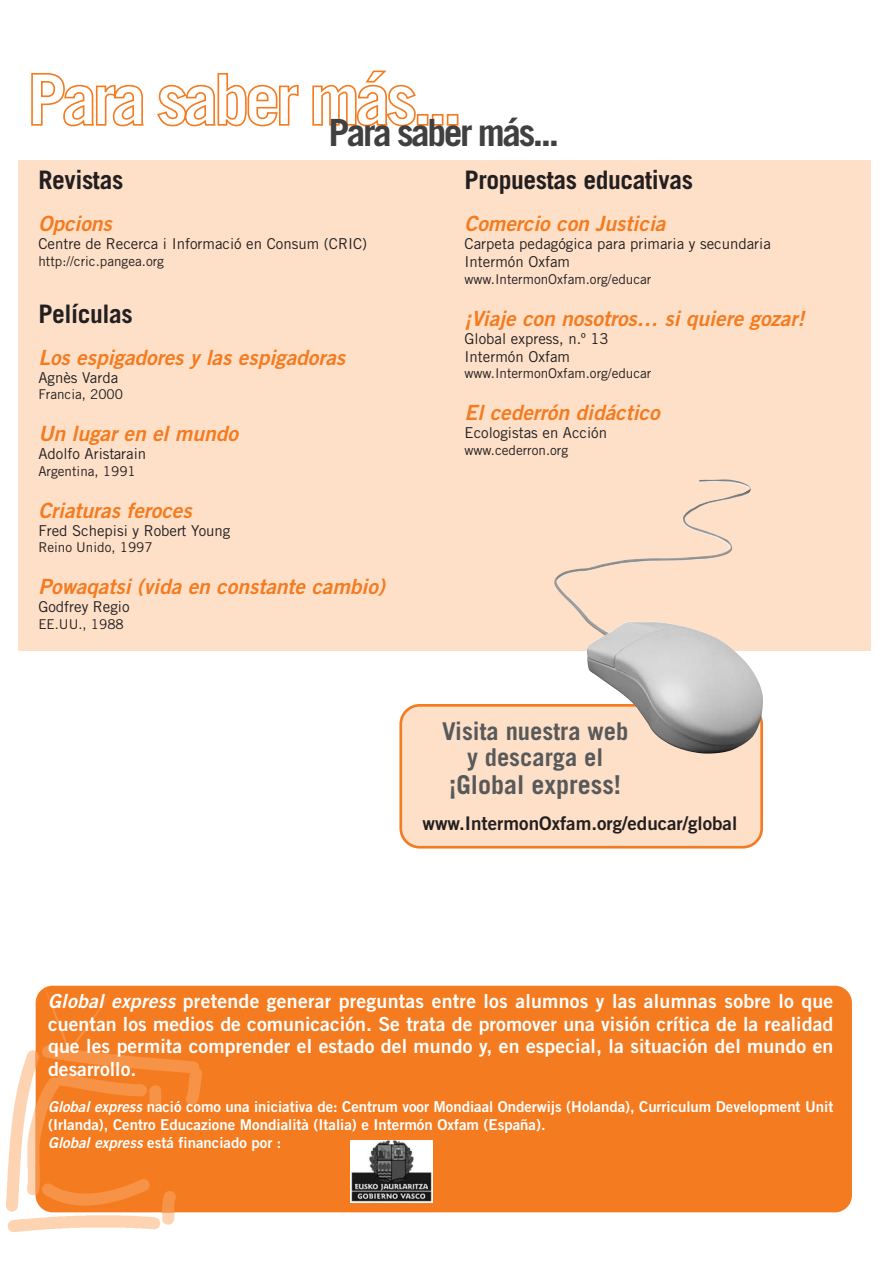
<style>
.page{position:relative;width:893px;height:1263px;background:#fff}
.page>*{position:absolute;margin:0;border:0;box-sizing:border-box;transform-origin:0 0}
.t1{font:700 37.5px "Trade Gothic";letter-spacing:-.065em;color:#404041}
.t2{font:700 25.95px "Trade Gothic";color:#58595b}
.t3{font:700 25.5px "Trade Gothic";letter-spacing:-.015em;color:#231f20}
.t4{font:700 24.45px/26.1px "Trade Gothic";color:#58595b;text-align:center}
.t5{font:italic 21px "Trade Gothic Bold Two";color:#f47b20}
.t6{font:19.5px/22.5px "Trade Gothic Bold Two";letter-spacing:.005em;color:#fff;text-align:justify}
.t7{font:18.75px "Trade Gothic Bold Two";color:#231f20}
.t8{font:15px/18px "Trade Gothic";color:#231f20}
.t9{font:15px/18px "Trade Gothic Bold Two";color:#fff}
.t10{font:13.5px "Trade Gothic";color:#231f20}
.s1{font-style:italic}
</style>
<div class="page">
<img style="left:7px;top:984px;width:195px;height:248px">
<div style="left:36px;top:986px;width:815px;height:226px;background:#f47b20;border-radius:17px"></div>
<img style="left:36px;top:986px;width:166px;height:226px">
<div style="left:18px;top:161px;width:852px;height:490px;background:#fee0c8"></div>
<svg style="left:31px;top:70px;width:428px;height:57px"></svg>
<div style="left:399px;top:704px;width:364px;height:145px;background:#fee0c8;border:3px solid #f47b20;border-radius:19px"></div>
<img style="left:554px;top:482px;width:209px;height:272px">
<img style="left:350px;top:1140px;width:83px;height:62px">
<h1 class="t1" style="left:328px;top:119px;width:232px">Para saber más...</h1>
<h3 class="t3" style="left:38px;top:171px;width:86px">Revistas</h3>
<p class="t5" style="left:38px;top:216px;width:79px">Opcions</p>
<p class="t8" style="left:38px;top:236px;width:330px">Centre de Recerca i Informació en Consum (CRIC)</p>
<p class="t10" style="left:38px;top:256px;width:127px">http://cric.pangea.org</p>
<h3 class="t3" style="left:38px;top:304px;width:96px">Películas</h3>
<p class="t5" style="left:38px;top:349px;width:313px">Los espigadores y las espigadoras</p>
<p class="t8" style="left:38px;top:370px;width:81px">Agnès Varda</p>
<p class="t10" style="left:38px;top:389px;width:86px">Francia, 2000</p>
<p class="t5" style="left:38px;top:426px;width:205px">Un lugar en el mundo</p>
<p class="t8" style="left:38px;top:446px;width:109px">Adolfo Aristarain</p>
<p class="t10" style="left:38px;top:466px;width:99px">Argentina, 1991</p>
<p class="t5" style="left:38px;top:502px;width:159px">Criaturas feroces</p>
<p class="t8" style="left:38px;top:523px;width:193px">Fred Schepisi y Robert Young</p>
<p class="t10" style="left:38px;top:542px;width:116px">Reino Unido, 1997</p>
<p class="t5" style="left:38px;top:579px;width:352px">Powaqatsi (vida en constante cambio)</p>
<p class="t8" style="left:38px;top:599px;width:93px">Godfrey Regio</p>
<p class="t10" style="left:38px;top:619px;width:87px">EE.UU., 1988</p>
<h3 class="t3" style="left:464px;top:171px;width:230px">Propuestas educativas</h3>
<p class="t5" style="left:464px;top:216px;width:206px">Comercio con Justicia</p>
<p class="t8" style="left:464px;top:236px;width:308px">Carpeta pedagógica para primaria y secundaria<br>Intermón Oxfam</p>
<p class="t10" style="left:464px;top:274px;width:188px">www.IntermonOxfam.org/educar</p>
<p class="t5" style="left:464px;top:310px;width:345px">¡Viaje con nosotros… si quiere gozar!</p>
<p class="t8" style="left:464px;top:331px;width:146px">Global express, n.º 13<br>Intermón Oxfam</p>
<p class="t10" style="left:464px;top:368px;width:188px">www.IntermonOxfam.org/educar</p>
<p class="t5" style="left:464px;top:405px;width:201px">El cederrón didáctico</p>
<p class="t8" style="left:464px;top:425px;width:144px">Ecologistas en Acción</p>
<p class="t10" style="left:464px;top:445px;width:105px">www.cederron.org</p>
<p class="t4" style="left:442px;top:721px;width:188px">Visita nuestra web y descarga el</p>
<h2 class="t2" style="left:449px;top:775px;width:173px">¡Global express!</h2>
<p class="t7" style="left:422px;top:816px;width:316px">www.IntermonOxfam.org/educar/global</p>
<p class="t6" style="left:48px;top:992px;width:786px"><span class="s1">Global express</span> pretende generar preguntas entre los alumnos y las alumnas sobre lo que cuentan los medios de comunicación. Se trata de promover una visión crítica de la realidad que les permita comprender el estado del mundo y, en especial, la situación del mundo en desarrollo.</p>
<p class="t9" style="left:48px;top:1099px;width:786px"><span class="s1">Global express</span> nació como una iniciativa de: Centrum voor Mondiaal Onderwijs (Holanda), Curriculum Development Unit (Irlanda), Centro Educazione Mondialità (Italia) e Intermón Oxfam (España).<br><span class="s1">Global express</span> está financiado por :</p>
</div>
